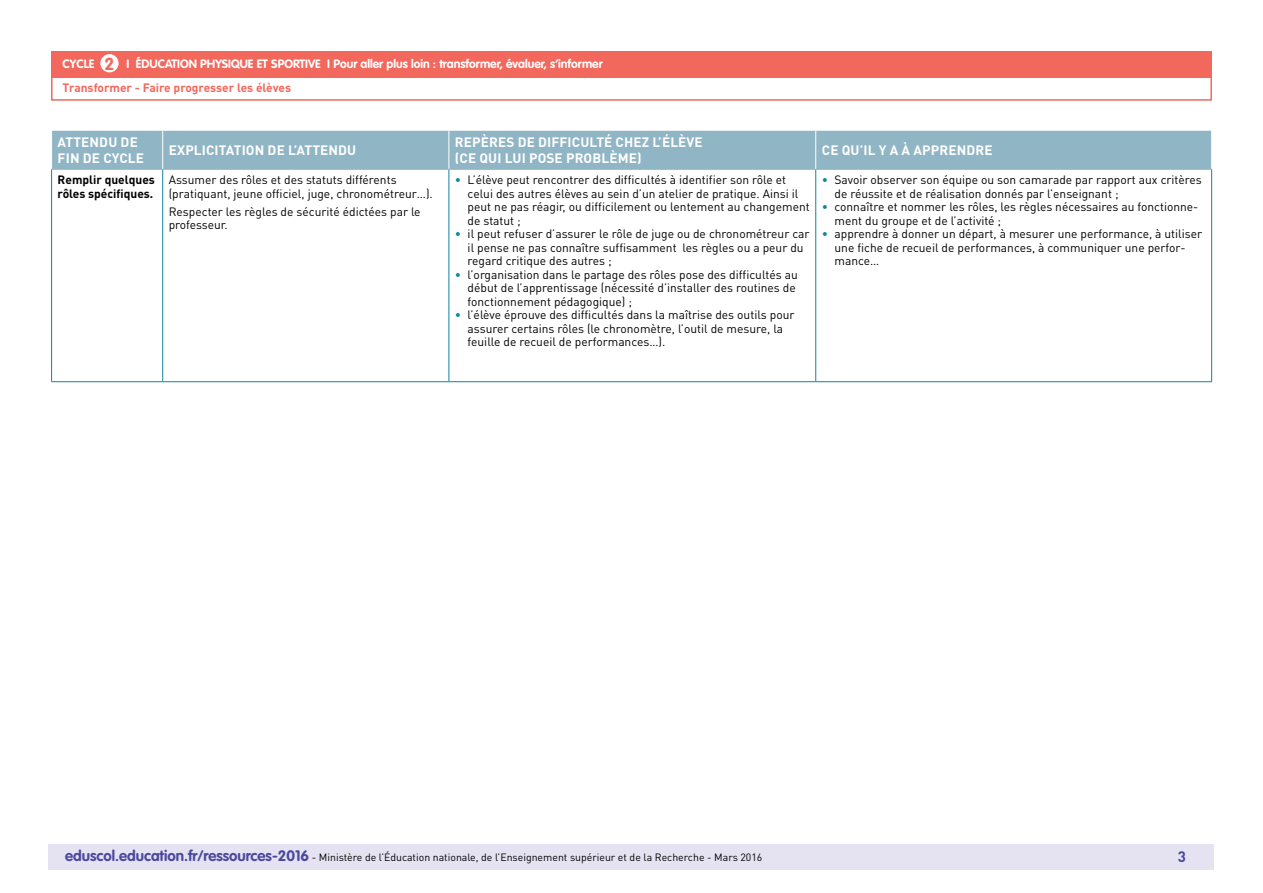
<style>
.page{position:relative;width:1263px;height:893px;background:#fff}
.page>*{position:absolute;margin:0;border:0;box-sizing:border-box;transform-origin:0 0}
.t1{font:700 17.25px "VAG Rounded Std";color:#f2685d}
.t2{font:700 15px "DIN Pro";color:#4b499e}
.t3{font:700 13.5px/16.2px "DIN Pro";letter-spacing:.01em;color:#fff}
.t4{font:12px/13.5px "DIN Pro";color:#000}
.t5{font:700 12px "VAG Rounded Std";color:#fff}
.t6{font:700 12px "DIN Pro";color:#f2685d}
.t7{font:700 12px/13.5px "DIN Pro";color:#000}
.t8{font:10.5px "DIN Pro";color:#000}
.s1{color:#0e869e}
.s2{font-family:"VAG Rounded Std";font-weight:700;font-size:15px;color:#4b499e}
</style>
<div class="page">
<div style="left:49px;top:844px;width:1165px;height:26px;background:#e5e3f2"></div>
<div style="left:51px;top:51px;width:1161px;height:27px;background:#f2685d"></div>
<div style="left:100px;top:54px;width:19px;height:18px;background:#fff;border-radius:50%"></div>
<div style="left:51px;top:76px;width:1161px;height:25px;border:2px solid #f2685d"></div>
<div style="left:52px;top:131px;width:1159px;height:38px;background:#90b5c5"></div>
<hr style="left:162px;top:131px;width:1px;height:38px;background:#fff">
<hr style="left:449px;top:131px;width:1px;height:38px;background:#fff">
<hr style="left:815px;top:131px;width:1px;height:38px;background:#fff">
<hr style="left:162px;top:170px;width:1px;height:211px;background:#0e869e">
<hr style="left:449px;top:170px;width:1px;height:211px;background:#0e869e">
<hr style="left:815px;top:170px;width:1px;height:211px;background:#0e869e">
<hr style="left:51px;top:169px;width:112px;height:1px;background:#90b5c5">
<hr style="left:163px;top:169px;width:286px;height:1px;background:#90b5c5">
<hr style="left:449px;top:169px;width:367px;height:1px;background:#90b5c5">
<hr style="left:816px;top:169px;width:396px;height:1px;background:#90b5c5">
<hr style="left:51px;top:170px;width:1px;height:211px;background:#0e869e">
<hr style="left:1211px;top:170px;width:1px;height:211px;background:#0e869e">
<hr style="left:51px;top:381px;width:112px;height:1px;background:#0e869e">
<hr style="left:163px;top:381px;width:286px;height:1px;background:#0e869e">
<hr style="left:449px;top:381px;width:367px;height:1px;background:#0e869e">
<hr style="left:816px;top:381px;width:396px;height:1px;background:#0e869e">
<p class="t5" style="left:63px;top:57px;width:33px">CYCLE</p>
<p class="t5" style="left:127px;top:57px;width:478px">I Éducation physique et sportive I Pour aller plus loin : transformer, évaluer, s’informer</p>
<h1 class="t1" style="left:105px;top:53px;width:11px">2</h1>
<p class="t6" style="left:63px;top:80px;width:230px">Transformer - Faire progresser les élèves</p>
<p class="t3" style="left:58px;top:134px;width:88px">ATTENDU DE<br>FIN DE CYCLE</p>
<p class="t3" style="left:169px;top:142px;width:189px">EXPLICITATION DE L’ATTENDU</p>
<p class="t3" style="left:455px;top:134px;width:249px">REPÈRES DE DIFFICULTÉ CHEZ L’ÉLÈVE (ce qui lui</p>
<p class="t3" style="left:529px;top:150px;width:9px">pose</p>
<p class="t3" style="left:566px;top:150px;width:10px">pro</p>
<p class="t3" style="left:592px;top:150px;width:51px">blème)</p>
<p class="t7" style="left:58px;top:173px;width:99px">Remplir quelques rôles spécifiques.</p>
<p class="t4" style="left:169px;top:173px;width:266px">Assumer des rôles et des statuts différents (pratiquant, jeune officiel, juge, chronométreur…).</p>
<p class="t4" style="left:169px;top:204px;width:253px">Respecter les règles de sécurité édictées par le professeur.</p>
<p class="t4" style="left:468px;top:173px;width:344px;text-indent:-13px"><span class="s1">•</span> L’élève peut rencontrer des difficultés à identifier son rôle et celui des autres élèves au sein d’un atelier de pratique. Ainsi il peut ne pas réagir, ou difficilement ou lentement au changement de statut ;</p>
<p class="t4" style="left:468px;top:227px;width:343px;text-indent:-13px"><span class="s1">•</span> il peut refuser d’assurer le rôle de juge ou de chronométreur car il pense ne pas connaître suffisamment les règles ou a peur du regard critique des autres ;</p>
<p class="t4" style="left:468px;top:268px;width:332px;text-indent:-13px"><span class="s1">•</span> l’organisation dans le partage des rôles pose des difficultés au début de l’apprentissage (nécessité d’installer des routines de fonctionnement pédagogique) ;</p>
<p class="t4" style="left:468px;top:308px;width:328px;text-indent:-13px"><span class="s1">•</span> l’élève éprouve des difficultés dans la maîtrise des outils pour assurer certains rôles (le chronomètre, l’outil de mesure, la feuille de recueil de performances…).</p>
<p class="t3" style="left:822px;top:142px;width:172px">CE QU’IL Y A À APPRENDRE</p>
<p class="t4" style="left:834px;top:173px;width:369px;text-indent:-13px"><span class="s1">•</span> Savoir observer son équipe ou son camarade par rapport aux critères de réussite et de réalisation donnés par l’enseignant ;</p>
<p class="t4" style="left:834px;top:200px;width:365px;text-indent:-13px"><span class="s1">•</span> connaître et nommer les rôles, les règles nécessaires au fonctionne&shy;ment du groupe et de l’activité ;</p>
<p class="t4" style="left:834px;top:227px;width:369px;text-indent:-13px"><span class="s1">•</span> apprendre à donner un départ, à mesurer une performance, à utiliser une fiche de recueil de performances, à communiquer une perfor&shy;mance…</p>
<p class="t8" style="left:65px;top:850px;width:699px"><span class="s2">eduscol.education.fr/ressources-2016</span> - Ministère de l’Éducation nationale, de l’Enseignement supérieur et de la Recherche - Mars 2016</p>
<p class="t2" style="left:1178px;top:846px;width:10px">3</p>
</div>
